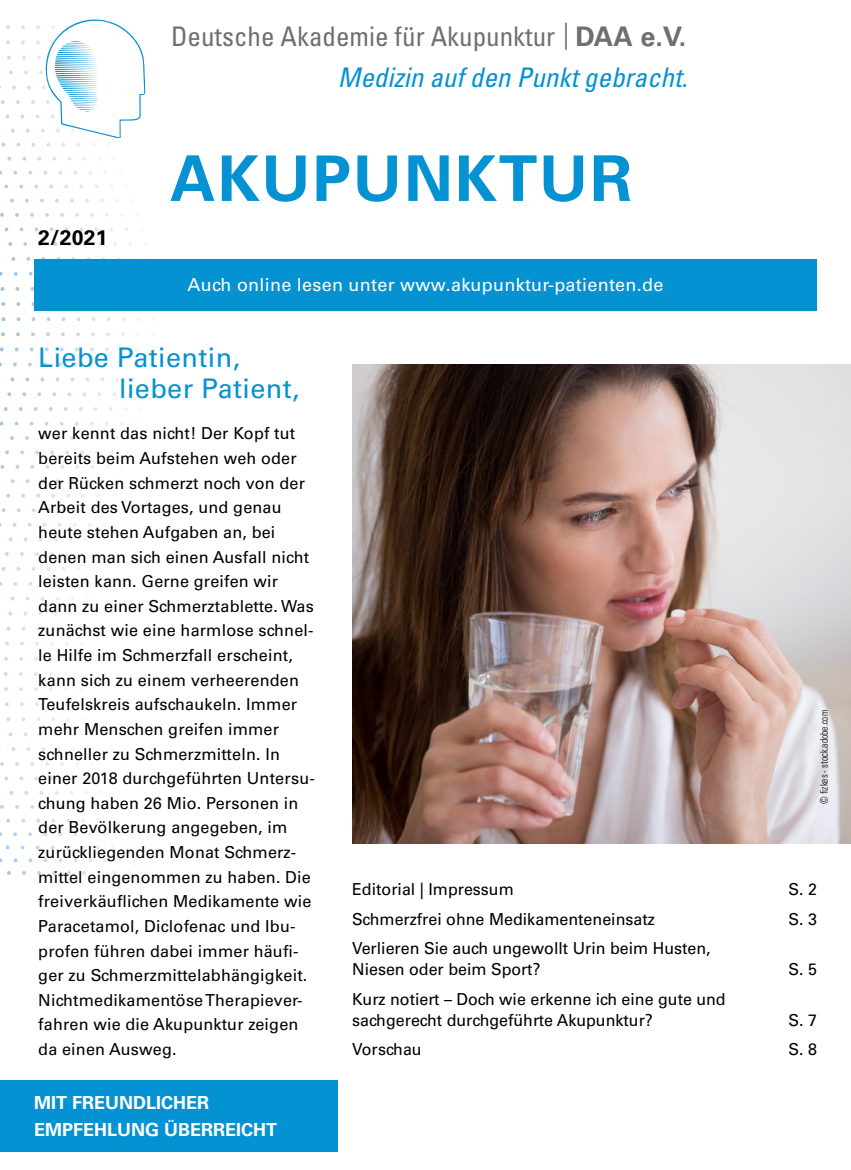
<style>
.page{position:relative;width:851px;height:1170px;background:#fff}
.page>*{position:absolute;margin:0;border:0;box-sizing:border-box;transform-origin:0 0}
.t1{font:700 63px "Univers LT Std";letter-spacing:.03em;color:#0492d2}
.t2{font:condensed 27px "Univers LT Std";color:#6f6f6e}
.t3{font:27px "Univers LT Std";letter-spacing:.015em;color:#0492d2}
.t4{font:italic condensed 27px "Univers LT Std";color:#0492d2}
.t5{font:700 21px "Univers LT Std";color:#000}
.t6{font:18px "Univers LT Std";letter-spacing:.015em;color:#fff}
.t7{font:700 18px "Univers LT Std";color:#fff}
.Liebe_Patientin{font:16.5px/24.6px "Univers LT Std";letter-spacing:.01em;color:#000}
.Quellen{font:300 condensed 10.5px "Univers LT Std";color:#000;scale:.91 1}
.s1{font-weight:700;font-stretch:normal}
</style>
<div class="page">
<svg style="left:95px;top:157px;width:15px;height:717px"></svg>
<svg style="left:80px;top:143px;width:15px;height:731px"></svg>
<svg style="left:65px;top:143px;width:15px;height:731px"></svg>
<svg style="left:50px;top:143px;width:15px;height:731px"></svg>
<svg style="left:35px;top:25px;width:15px;height:849px"></svg>
<svg style="left:0;top:25px;width:35px;height:849px"></svg>
<svg style="left:46px;top:20px;width:99px;height:117px"></svg>
<div style="left:0;top:1080px;width:337px;height:71px;background:#0492d2"></div>
<div style="left:34px;top:259px;width:782px;height:51px;background:#0492d2"></div>
<img style="left:352px;top:365px;width:498px;height:478px">
<p class="t2" style="left:171px;top:19px;width:516px">Deutsche Akademie für Akupunktur | <span class="s1">DAA e.V.</span></p>
<p class="t4" style="left:338px;top:60px;width:351px">Medizin auf den Punkt gebracht.</p>
<p class="t5" style="left:38px;top:225px;width:71px">2/2021</p>
<p class="t1" style="left:170px;top:142px;width:463px">AKUPUNKTUR</p>
<p class="t6" style="left:187px;top:273px;width:477px">Auch online lesen unter www.akupunktur-patienten.de</p>
<p class="t3" style="left:38px;top:341px;width:203px">Liebe Patientin,</p>
<p class="t3" style="left:119px;top:372px;width:182px">lieber Patient,</p>
<p class="Liebe_Patientin" style="left:38px;top:421px;width:278px">wer kennt das nicht! Der Kopf tut bereits beim Aufstehen weh oder der Rücken schmerzt noch von der<br>Arbeit des Vortages, und genau heute stehen Aufgaben an, bei denen man sich einen Ausfall nicht leisten kann. Gerne greifen wir dann zu einer Schmerztablette. Was zunächst wie eine harmlose schnel&shy;le Hilfe im Schmerzfall erscheint, kann sich zu einem verheerenden<br>Teufelskreis aufschaukeln. Immer mehr Menschen greifen immer schneller zu Schmerzmitteln. In einer 2018 durchgeführten Untersu&shy;chung haben 26 Mio. Personen in der Bevölkerung angegeben, im zurückliegenden Monat Schmerz&shy;mittel eingenommen zu haben. Die freiverkäuflichen Medikamente wie<br>Paracetamol, Diclofenac und Ibu&shy;profen führen dabei immer häufi&shy;ger zu Schmerzmittelabhängigkeit.<br>Nichtmedikamentöse Therapiever&shy;fahren wie die Akupunktur zeigen da einen Ausweg.</p>
<p class="t7" style="left:34px;top:1092px;width:177px">MIT FREUNDLICHER</p>
<p class="t7" style="left:34px;top:1119px;width:245px">EMPFEHLUNG ÜBERREICHT</p>
<p class="Quellen" style="left:817px;top:804px;width:105px;rotate:-90deg">© fizkes - stock.adobe.com</p>
<p class="Liebe_Patientin" style="left:352px;top:876px;width:163px">Editorial | Impressum</p>
<p class="Liebe_Patientin" style="left:788px;top:876px;width:30px">S. 2</p>
<p class="Liebe_Patientin" style="left:352px;top:906px;width:304px">Schmerzfrei ohne Medikamenteneinsatz</p>
<p class="Liebe_Patientin" style="left:788px;top:906px;width:30px">S. 3</p>
<p class="Liebe_Patientin" style="left:352px;top:937px;width:360px;line-height:21px">Verlieren Sie auch ungewollt Urin beim Husten,<br>Niesen oder beim Sport?</p>
<p class="Liebe_Patientin" style="left:788px;top:956px;width:30px">S. 5</p>
<p class="Liebe_Patientin" style="left:352px;top:988px;width:375px;line-height:21px">Kurz notiert – Doch wie erkenne ich eine gute und sachgerecht durchgeführte Akupunktur?</p>
<p class="Liebe_Patientin" style="left:788px;top:1007px;width:30px">S. 7</p>
<p class="Liebe_Patientin" style="left:352px;top:1036px;width:71px">Vorschau</p>
<p class="Liebe_Patientin" style="left:788px;top:1036px;width:30px">S. 8</p>
</div>
